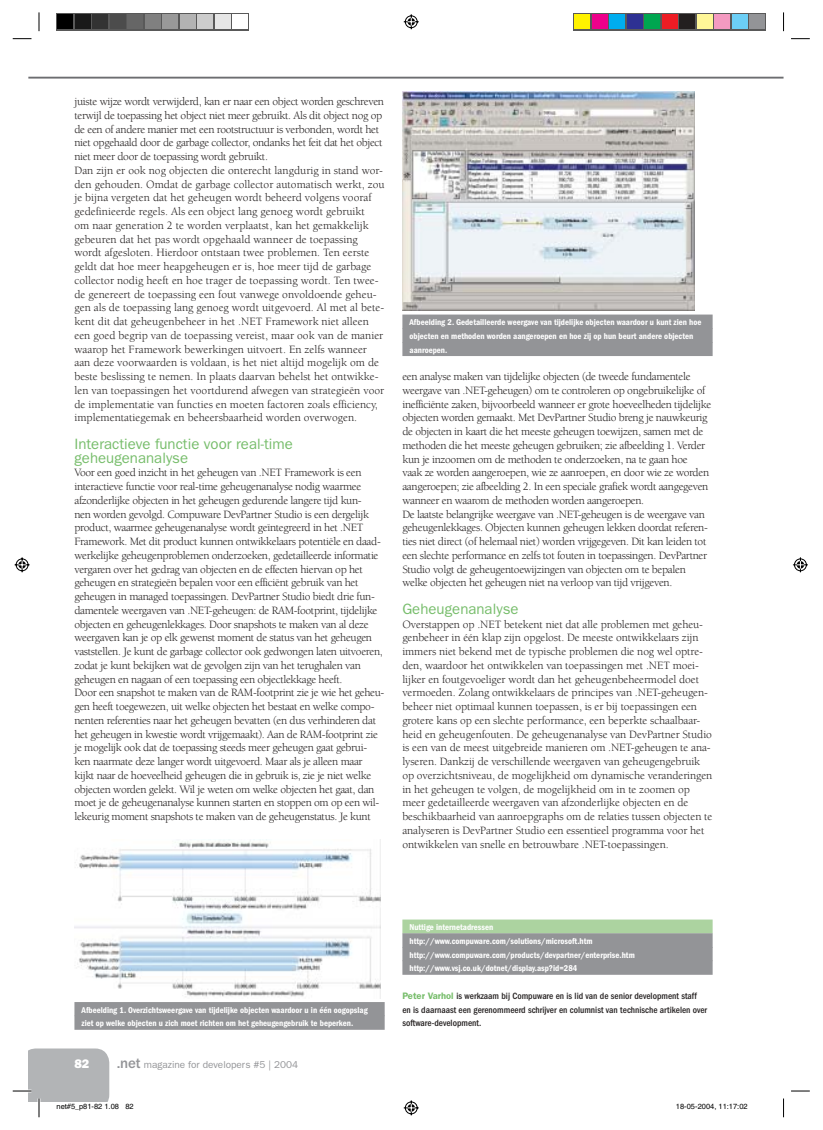
<style>
.page{position:relative;width:823px;height:1130px;background:#fff}
.page>*{position:absolute;margin:0;border:0;box-sizing:border-box;transform-origin:0 0}
.t1{font:15px/13.8px "Franklin Gothic";color:#77bd6b}
.t2{font:800 12.5px "Franklin Gothic";color:#fff}
.t3{font:11.5px/13.8px "Berkeley";letter-spacing:-.03em;color:#231f1f}
.t4{font:11.5px/13.8px "Berkeley";color:#231f1f}
.t5{font:11.5px/13.8px "Berkeley";letter-spacing:-.01em;color:#231f1f}
.t6{font:10px "Franklin Gothic";color:#939497}
.t7{font:500 condensed 9.38px/13.8px "Franklin Gothic";color:#231f1f}
.t8{font:600 condensed 8.75px/13.8px "Franklin Gothic";color:#fff}
.t9{font:7.5px "Helvetica";color:#000}
.s1{font-weight:800}
.s2{font-weight:500;font-size:15px}
.s3{font-weight:600;font-stretch:normal;color:#77bd6b}
</style>
<div class="page">
<hr style="left:28px;top:77px;width:755px;height:2px;background:#6c6d70">
<div style="left:402px;top:920px;width:310px;height:14px;background:#acd3a0"></div>
<div style="left:402px;top:933px;width:310px;height:14px;background:#939497"></div>
<div style="left:402px;top:947px;width:310px;height:14px;background:#939497"></div>
<div style="left:402px;top:961px;width:310px;height:14px;background:#939497"></div>
<img style="left:74px;top:839px;width:307px;height:160px">
<img style="left:402px;top:91px;width:292px;height:219px">
<div style="left:74px;top:1002px;width:310px;height:14px;background:#939497"></div>
<div style="left:74px;top:1016px;width:310px;height:14px;background:#939497"></div>
<div style="left:402px;top:315px;width:310px;height:14px;background:#939497"></div>
<div style="left:402px;top:328px;width:310px;height:14px;background:#939497"></div>
<div style="left:402px;top:342px;width:310px;height:14px;background:#939497"></div>
<svg style="left:13px;top:38px;width:18px;height:1px"></svg>
<svg style="left:791px;top:38px;width:18px;height:1px"></svg>
<svg style="left:791px;top:1090px;width:18px;height:2px"></svg>
<svg style="left:38px;top:12px;width:2px;height:19px"></svg>
<svg style="left:13px;top:1049px;width:96px;height:68px"></svg>
<svg style="left:783px;top:12px;width:1px;height:19px"></svg>
<svg style="left:783px;top:1099px;width:1px;height:18px"></svg>
<svg style="left:403px;top:14px;width:16px;height:16px"></svg>
<svg style="left:403px;top:1100px;width:16px;height:16px"></svg>
<svg style="left:14px;top:557px;width:16px;height:16px"></svg>
<svg style="left:792px;top:557px;width:16px;height:16px"></svg>
<svg style="left:56px;top:13px;width:193px;height:18px"></svg>
<div style="left:58px;top:14px;width:15px;height:15px;background:#000"></div>
<div style="left:75px;top:14px;width:15px;height:15px;background:#191919"></div>
<div style="left:93px;top:14px;width:15px;height:15px;background:#333"></div>
<div style="left:110px;top:14px;width:15px;height:15px;background:#4c4c4c"></div>
<div style="left:128px;top:14px;width:15px;height:15px;background:#666"></div>
<div style="left:145px;top:14px;width:15px;height:15px;background:#808080"></div>
<div style="left:163px;top:14px;width:15px;height:15px;background:#999"></div>
<div style="left:180px;top:14px;width:15px;height:15px;background:#b3b3b3"></div>
<div style="left:198px;top:14px;width:15px;height:15px;background:#ccc"></div>
<div style="left:215px;top:14px;width:15px;height:15px;background:#e6e6e6"></div>
<div style="left:233px;top:14px;width:15px;height:15px;background:#fff"></div>
<svg style="left:573px;top:13px;width:193px;height:18px"></svg>
<div style="left:574px;top:14px;width:15px;height:15px;background:#fff200"></div>
<div style="left:592px;top:14px;width:15px;height:15px;background:#ed008b"></div>
<div style="left:609px;top:14px;width:15px;height:15px;background:#00adef"></div>
<div style="left:627px;top:14px;width:15px;height:15px;background:#2e3193"></div>
<div style="left:644px;top:14px;width:15px;height:15px;background:#00a650"></div>
<div style="left:662px;top:14px;width:15px;height:15px;background:#ee1c24"></div>
<div style="left:679px;top:14px;width:15px;height:15px;background:#231f1f"></div>
<div style="left:697px;top:14px;width:15px;height:15px;background:#fff798"></div>
<div style="left:714px;top:14px;width:15px;height:15px;background:#f49ac1"></div>
<div style="left:732px;top:14px;width:15px;height:15px;background:#6ccff6"></div>
<div style="left:749px;top:14px;width:15px;height:15px;background:#939497"></div>
<p class="t4" style="left:74px;top:96px;width:312px">juiste wijze wordt verwijderd, kan er naar een object worden geschreven terwijl de toepassing het object niet meer gebruikt. Als dit object nog op de een of andere manier met een rootstructuur is verbonden, wordt het niet opgehaald door de garbage collector, ondanks het feit dat het object niet meer door de toepassing wordt gebruikt.<br>Dan zijn er ook nog objecten die onterecht langdurig in stand wor&shy;den gehouden. Omdat de garbage collector automatisch werkt, zou je bijna vergeten dat het geheugen wordt beheerd volgens vooraf gedefinieerde regels. Als een object lang genoeg wordt gebruikt<br>om naar generation 2 te worden verplaatst, kan het gemakkelijk gebeuren dat het pas wordt opgehaald wanneer de toepassing wordt afgesloten. Hierdoor ontstaan twee problemen. Ten eerste geldt dat hoe meer heapgeheugen er is, hoe meer tijd de garbage collector nodig heeft en hoe trager de toepassing wordt. Ten twee&shy;de genereert de toepassing een fout vanwege onvoldoende geheu&shy;gen als de toepassing lang genoeg wordt uitgevoerd. Al met al bete&shy;kent dit dat geheugenbeheer in het .NET Framework niet alleen een goed begrip van de toepassing vereist, maar ook van de manier waarop het Framework bewerkingen uitvoert. En zelfs wanneer aan deze voorwaarden is voldaan, is het niet altijd mogelijk om de beste beslissing te nemen. In plaats daarvan behelst het ontwikke&shy;len van toepassingen het voortdurend afwegen van strategieën voor de implementatie van functies en moeten factoren zoals efficiency, implementatiegemak en beheersbaarheid worden overwogen.</p>
<h1 class="t1" style="left:74px;top:438px;width:220px">Interactieve functie voor real-time geheugenanalyse</h1>
<p class="t3" style="left:74px;top:467px;width:311px">Voor een goed inzicht in het geheugen van .NET Framework is een interactieve functie voor real-time geheugenanalyse nodig waarmee afzonderlijke objecten in het geheugen gedurende langere tijd kun-<br>nen worden gevolgd. Compuware DevPartner Studio is een dergelijk product, waarmee geheugenanalyse wordt geïntegreerd in het .NET Framework. Met dit product kunnen ontwikkelaars potentiële en daad&shy;werkelijke geheugenproblemen onderzoeken, gedetailleerde informatie vergaren over het gedrag van objecten en de effecten hiervan op het geheugen en strategieën bepalen voor een efficiënt gebruik van het geheugen in managed toepassingen. DevPartner Studio biedt drie fun&shy;damentele weergaven van .NET-geheugen: de RAM-footprint, tijdelijke objecten en geheugenlekkages. Door snapshots te maken van al deze weergaven kan je op elk gewenst moment de status van het geheugen vaststellen. Je kunt de garbage collector ook gedwongen laten uitvoeren, zodat je kunt bekijken wat de gevolgen zijn van het terughalen van geheugen en nagaan of een toepassing een objectlekkage heeft.<br>Door een snapshot te maken van de RAM-footprint zie je wie het geheu&shy;gen heeft toegewezen, uit welke objecten het bestaat en welke compo&shy;nenten referenties naar het geheugen bevatten (en dus verhinderen dat het geheugen in kwestie wordt vrijgemaakt). Aan de RAM-footprint zie je mogelijk ook dat de toepassing steeds meer geheugen gaat gebrui&shy;ken naarmate deze langer wordt uitgevoerd. Maar als je alleen maar kijkt naar de hoeveelheid geheugen die in gebruik is, zie je niet welke objecten worden gelekt. Wil je weten om welke objecten het gaat, dan moet je de geheugenanalyse kunnen starten en stoppen om op een wil&shy;lekeurig moment snapshots te maken van de geheugenstatus. Je kunt</p>
<p class="t8" style="left:409px;top:316px;width:293px">Afbeelding 2. Gedetailleerde weergave van tijdelijke objecten waardoor u kunt zien hoe objecten en methoden worden aangeroepen en hoe zij op hun beurt andere objecten aanroepen.</p>
<p class="t3" style="left:402px;top:371px;width:310px">een analyse maken van tijdelijke objecten (de tweede fundamentele weergave van .NET-geheugen) om te controleren op ongebruikelijke of inefficiënte zaken, bijvoorbeeld wanneer er grote hoeveelheden tijdelijke objecten worden gemaakt. Met DevPartner Studio breng je nauwkeurig de objecten in kaart die het meeste geheugen toewijzen, samen met de methoden die het meeste geheugen gebruiken; zie afbeelding 1. Verder kun je inzoomen om de methoden te onderzoeken, na te gaan hoe<br>vaak ze worden aangeroepen, wie ze aanroepen, en door wie ze worden aangeroepen; zie afbeelding 2. In een speciale grafiek wordt aangegeven wanneer en waarom de methoden worden aangeroepen.<br>De laatste belangrijke weergave van .NET-geheugen is de weergave van geheugenlekkages. Objecten kunnen geheugen lekken doordat referen&shy;ties niet direct (of helemaal niet) worden vrijgegeven. Dit kan leiden tot een slechte performance en zelfs tot fouten in toepassingen. DevPartner Studio volgt de geheugentoewijzingen van objecten om te bepalen welke objecten het geheugen niet na verloop van tijd vrijgeven.</p>
<h1 class="t1" style="left:402px;top:603px;width:118px">Geheugenanalyse</h1>
<p class="t5" style="left:402px;top:618px;width:311px">Overstappen op .NET betekent niet dat alle problemen met geheu&shy;genbeheer in één klap zijn opgelost. De meeste ontwikkelaars zijn immers niet bekend met de typische problemen die nog wel optre&shy;den, waardoor het ontwikkelen van toepassingen met .NET moei&shy;lijker en foutgevoeliger wordt dan het geheugenbeheermodel doet vermoeden. Zolang ontwikkelaars de principes van .NET-geheugen&shy;beheer niet optimaal kunnen toepassen, is er bij toepassingen een grotere kans op een slechte performance, een beperkte schaalbaar&shy;heid en geheugenfouten. De geheugenanalyse van DevPartner Studio is een van de meest uitgebreide manieren om .NET-geheugen te ana&shy;lyseren. Dankzij de verschillende weergaven van geheugengebruik op overzichtsniveau, de mogelijkheid om dynamische veranderingen in het geheugen te volgen, de mogelijkheid om in te zoomen op meer gedetailleerde weergaven van afzonderlijke objecten en de beschikbaarheid van aanroepgraphs om de relaties tussen objecten te analyseren is DevPartner Studio een essentieel programma voor het ontwikkelen van snelle en betrouwbare .NET-toepassingen.</p>
<p class="t8" style="left:81px;top:1003px;width:288px">Afbeelding 1. Overzichtsweergave van tijdelijke objecten waardoor u in één oogopslag ziet op welke objecten u zich moet richten om het geheugengebruik te beperken.</p>
<p class="t2" style="left:74px;top:1059px;width:17px">82</p>
<p class="t6" style="left:117px;top:1061px;width:183px"><span class="s1">.</span><span class="s2">net</span> magazine for developers #5 | 2004</p>
<p class="t8" style="left:409px;top:921px;width:227px">Nuttige internetadressen http://www.compuware.com/solutions/microsoft.htm http://www.compuware.com/products/devpartner/enterprise.htm http://www.vsj.co.uk/dotnet/display.asp?id=284</p>
<p class="t7" style="left:402px;top:990px;width:306px"><span class="s3">Peter Varhol</span> is werkzaam bij Compuware en is lid van de senior development staff en is daarnaast een gerenommeerd schrijver en columnist van technische artikelen over software-development.</p>
<p class="t9" style="left:56px;top:1103px;width:79px">net#5_p81-82 1.08 82</p>
<p class="t9" style="left:676px;top:1103px;width:73px">18-05-2004, 11:17:02</p>
</div>
